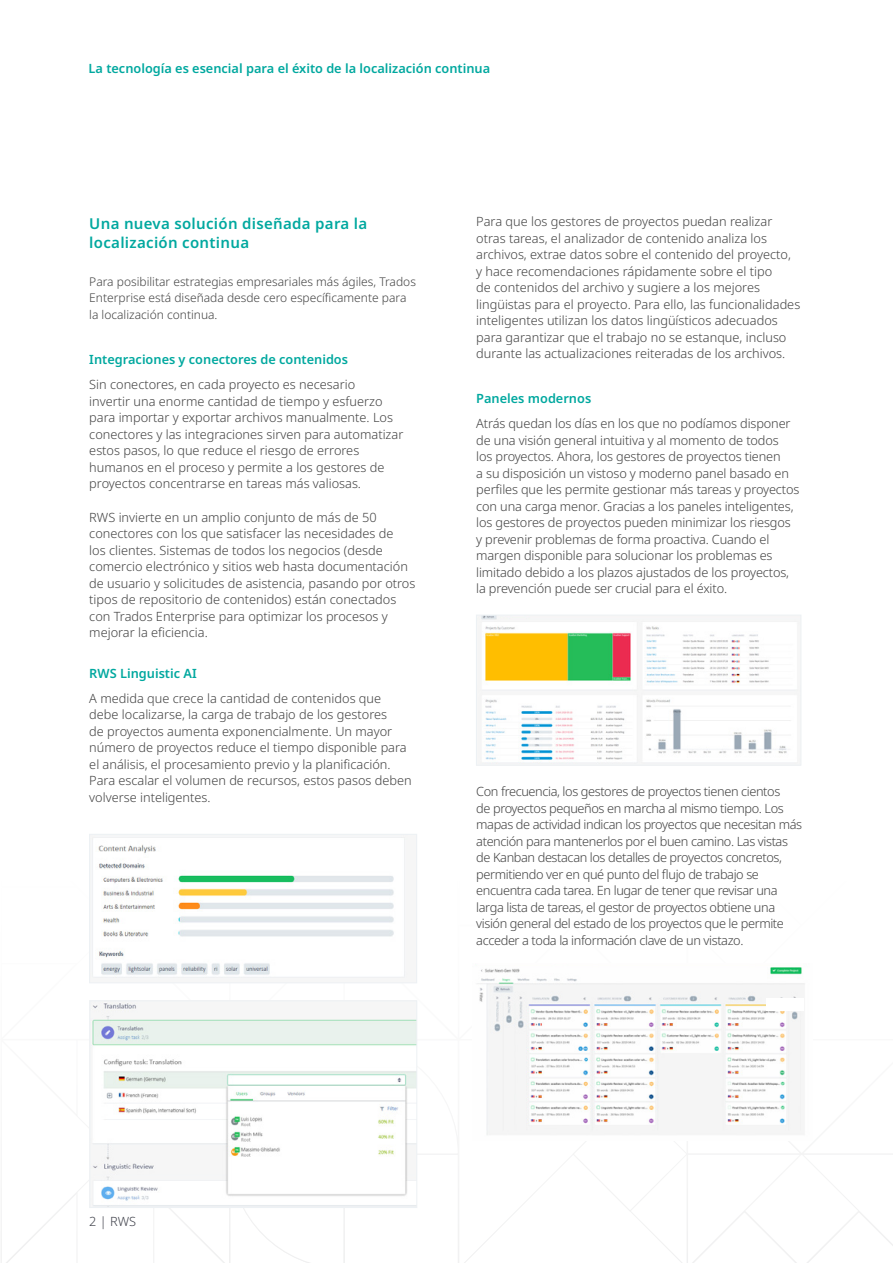
<style>
.page{position:relative;width:893px;height:1263px;background:#fff}
.page>*{position:absolute;margin:0;border:0;box-sizing:border-box;transform-origin:0 0}
.t1{font:600 15px/19.5px "Noto Sans";letter-spacing:.02em;color:#00a89f}
.t2{font:300 12.75px/16.5px "Noto Sans";color:#414141}
.t3{font:300 12.75px/16.5px "Noto Sans";letter-spacing:-.03em;color:#414141}
.t4{font:600 12.75px "Noto Sans";color:#00a89f}
.t5{font:300 12.75px "Noto Sans";color:#292b36}
.t6{font:300 12px/16.5px "Noto Sans";color:#414141}
</style>
<div class="page">
<img style="left:92px;top:837px;width:315px;height:141px">
<div style="left:89px;top:834px;width:328px;height:149px;border:1px solid #edf1f4"></div>
<img style="left:92px;top:1003px;width:323px;height:203px">
<div style="left:90px;top:1001px;width:327px;height:207px;border:1px solid #edf1f4"></div>
<img style="left:478px;top:617px;width:321px;height:146px">
<div style="left:476px;top:615px;width:325px;height:150px;border:1px solid #edf1f4"></div>
<img style="left:477px;top:967px;width:328px;height:168px">
<div style="left:766px;top:998px;width:38px;height:13px;background:#fff"></div>
<p class="t4" style="left:89px;top:60px;width:403px">La tecnología es esencial para el éxito de la localización continua</p>
<p class="t1" style="left:89px;top:214px;width:280px">Una nueva solución diseñada para la localización continua</p>
<p class="t6" style="left:89px;top:274px;width:328px">Para posibilitar estrategias empresariales más ágiles, Trados<br>Enterprise está diseñada desde cero específicamente para la localización continua.</p>
<p class="t4" style="left:89px;top:350px;width:260px">Integraciones y conectores de contenidos</p>
<p class="t2" style="left:89px;top:376px;width:316px">Sin conectores, en cada proyecto es necesario<br>invertir una enorme cantidad de tiempo y esfuerzo para importar y exportar archivos manualmente. Los conectores y las integraciones sirven para automatizar estos pasos, lo que reduce el riesgo de errores humanos en el proceso y permite a los gestores de proyectos concentrarse en tareas más valiosas.</p>
<p class="t2" style="left:89px;top:509px;width:328px">RWS invierte en un amplio conjunto de más de 50 conectores con los que satisfacer las necesidades de<br>los clientes. Sistemas de todos los negocios (desde comercio electrónico y sitios web hasta documentación de usuario y solicitudes de asistencia, pasando por otros tipos de repositorio de contenidos) están conectados con Trados Enterprise para optimizar los procesos y mejorar la eficiencia.</p>
<p class="t4" style="left:89px;top:664px;width:109px">RWS Linguistic AI</p>
<p class="t2" style="left:89px;top:690px;width:324px">A medida que crece la cantidad de contenidos que debe localizarse, la carga de trabajo de los gestores<br>de proyectos aumenta exponencialmente. Un mayor número de proyectos reduce el tiempo disponible para el análisis, el procesamiento previo y la planificación.<br>Para escalar el volumen de recursos, estos pasos deben volverse inteligentes.</p>
<p class="t2" style="left:476px;top:214px;width:326px">Para que los gestores de proyectos puedan realizar otras tareas, el analizador de contenido analiza los archivos, extrae datos sobre el contenido del proyecto,<br>y hace recomendaciones rápidamente sobre el tipo<br>de contenidos del archivo y sugiere a los mejores lingüistas para el proyecto. Para ello, las funcionalidades inteligentes utilizan los datos lingüísticos adecuados para garantizar que el trabajo no se estanque, incluso durante las actualizaciones reiteradas de los archivos.</p>
<p class="t4" style="left:476px;top:390px;width:116px">Paneles modernos</p>
<p class="t2" style="left:476px;top:416px;width:325px">Atrás quedan los días en los que no podíamos disponer de una visión general intuitiva y al momento de todos<br>los proyectos. Ahora, los gestores de proyectos tienen<br>a su disposición un vistoso y moderno panel basado en perfiles que les permite gestionar más tareas y proyectos con una carga menor. Gracias a los paneles inteligentes, los gestores de proyectos pueden minimizar los riesgos y prevenir problemas de forma proactiva. Cuando el margen disponible para solucionar los problemas es limitado debido a los plazos ajustados de los proyectos, la prevención puede ser crucial para el éxito.</p>
<p class="t3" style="left:476px;top:783px;width:327px">Con frecuencia, los gestores de proyectos tienen cientos<br>de proyectos pequeños en marcha al mismo tiempo. Los mapas de actividad indican los proyectos que necesitan más atención para mantenerlos por el buen camino. Las vistas de Kanban destacan los detalles de proyectos concretos, permitiendo ver en qué punto del flujo de trabajo se encuentra cada tarea. En lugar de tener que revisar una larga lista de tareas, el gestor de proyectos obtiene una visión general del estado de los proyectos que le permite acceder a toda la información clave de un vistazo.</p>
<p class="t5" style="left:89px;top:1212px;width:48px">2 | RWS</p>
</div>
